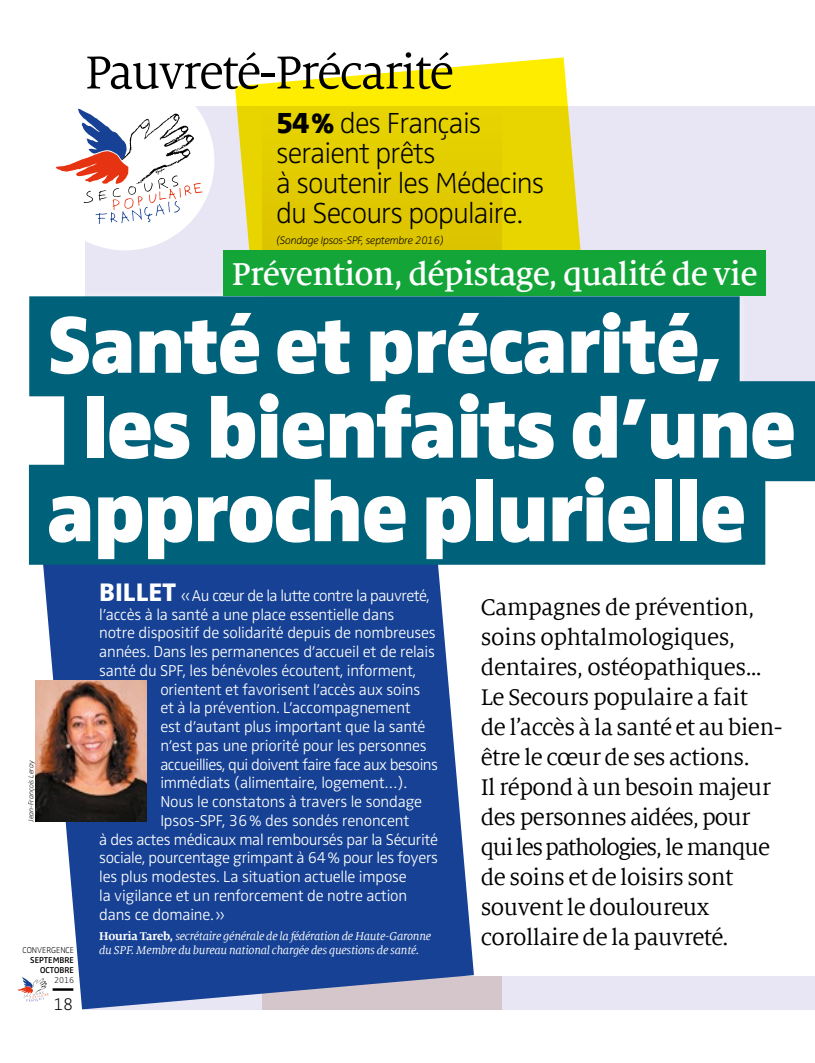
<style>
.page{position:relative;width:815px;height:1063px;background:#fff}
.page>*{position:absolute;margin:0;border:0;box-sizing:border-box;transform-origin:0 0}
.t1{font:900 87.5px/83.5px "Zwo OT";letter-spacing:-.02em;color:#fff;text-align:center}
.t2{font:900 82.5px "Zwo OT";letter-spacing:-.015em;color:#fff}
.t3{font:51.25px "Milo Serif Offc";letter-spacing:-.035em;color:#000}
.t4{font:500 35px "Milo Serif Offc";letter-spacing:-.02em;color:#fff}
.t5{font:300 expanded 30px/30px "Zwo OT";letter-spacing:-.03em;color:#000}
.t6{font:25px/30px "Milo Serif Offc";letter-spacing:-.02em;color:#000}
.t7{font:300 expanded 17.5px "Zwo OT";color:#000}
.t8{font:300 16.25px/18.8px "Zwo OT";letter-spacing:-.01em;color:#fff}
.t9{font:300 16.25px "Zwo OT";letter-spacing:-.035em;color:#fff}
.t10{font:italic 12.5px/13.8px "Milo Serif Offc";letter-spacing:-.02em;color:#fff}
.t11{font:italic 300 expanded 11.25px "Zwo OT";letter-spacing:-.03em;color:#000}
.t12{font:600 8.75px/10px "Zwo OT";color:#000;text-align:right}
.t13{font:300 expanded 8.75px "Zwo OT";color:#000}
.t14{font:italic 300 expanded 7.5px "Zwo OT";color:#000}
.s1{font-weight:800;font-stretch:normal}
.s2{font-weight:800;font-size:26.25px}
.s3{font-weight:700;font-style:normal}
</style>
<div class="page">
<div style="left:85px;top:106px;width:730px;height:904px;background:#e8e6f4"></div>
<div style="left:425px;top:480px;width:390px;height:495px;background:#fff"></div>
<svg style="left:43px;top:565px;width:431px;height:444px;background:#2f549e"></svg>
<svg style="left:235px;top:57px;width:346px;height:193px;background:#ead81d"></svg>
<img style="left:35px;top:680px;width:111px;height:142px">
<div style="left:36px;top:72px;width:178px;height:178px;background:#fff;border-radius:50%"></div>
<svg style="left:56px;top:109px;width:146px;height:115px"></svg>
<div style="left:21px;top:288px;width:727px;height:116px;background:#fff;opacity:.75"></div>
<div style="left:29px;top:296px;width:711px;height:100px;background:#00617b"></div>
<div style="left:64px;top:381px;width:751px;height:100px;background:#00617b"></div>
<div style="left:29px;top:465px;width:736px;height:100px;background:#00617b"></div>
<div style="left:224px;top:250px;width:542px;height:46px;background:#13a538"></div>
<hr style="left:53px;top:988px;width:20px;height:3px;background:#000">
<svg style="left:17px;top:977px;width:32px;height:25px"></svg>
<h3 class="t3" style="left:85px;top:46px;width:370px">Pauvreté-Précarité</h3>
<h3 class="t5" style="left:276px;top:109px;width:270px"><span class="s1">54%</span> des Français seraient prêts<br>à soutenir les Médecins du Secours populaire.</h3>
<p class="t11" style="left:276px;top:234px;width:170px">(Sondage Ipsos-SPF, septembre 2016)</p>
<h3 class="t4" style="left:232px;top:256px;width:527px">Prévention, dépistage, qualité de vie</h3>
<h2 class="t2" style="left:48px;top:296px;width:676px">Santé et précarité,</h2>
<h1 class="t1" style="left:47px;top:388px;width:751px">les bienfaits d’une approche plurielle</h1>
<p class="t14" style="left:27px;top:822px;width:63px;rotate:-90deg">Jean-François Leray</p>
<p class="t13" style="left:23px;top:945px;width:53px">convergence</p>
<p class="t12" style="left:30px;top:955px;width:45px">SEPTEMBRE<br>OCTOBRE</p>
<p class="t13" style="left:54px;top:975px;width:21px">2016</p>
<p class="t7" style="left:54px;top:994px;width:21px">18</p>
<p class="t8" style="left:99px;top:586px;width:338px"><span class="s2">bi llet</span> «Au cœur de la lutte contre la pauvreté, l’accès à la santé a une place essentielle dans<br>notre dispositif de solidarité depuis de nombreuses années. Dans les permanences d’accueil et de relais santé du SPF, les bénévoles écoutent, informent,</p>
<p class="t8" style="left:160px;top:680px;width:261px">orientent et favorisent l’accès aux soins</p>
<p class="t8" style="left:160px;top:699px;width:252px">et à la prévention. L’accompagnement</p>
<p class="t8" style="left:160px;top:718px;width:267px">est d’autant plus important que la santé</p>
<p class="t8" style="left:160px;top:736px;width:268px">n’est pas une priorité pour les personnes</p>
<p class="t9" style="left:160px;top:755px;width:279px">accueillies, qui doivent faire face aux besoins</p>
<p class="t8" style="left:160px;top:774px;width:248px">immédiats (alimentaire, logement…).</p>
<p class="t8" style="left:160px;top:793px;width:263px">Nous le constatons à travers le sondage</p>
<p class="t8" style="left:160px;top:811px;width:250px">Ipsos-SPF, 36% des sondés renoncent</p>
<p class="t8" style="left:99px;top:830px;width:340px">à des actes médicaux mal remboursés par la Sécurité</p>
<p class="t8" style="left:99px;top:849px;width:340px">sociale, pourcentage grimpant à 64% pour les foyers</p>
<p class="t8" style="left:99px;top:868px;width:309px">les plus modestes. La situation actuelle impose</p>
<p class="t8" style="left:99px;top:886px;width:310px">la vigilance et un renforcement de notre action</p>
<p class="t8" style="left:99px;top:905px;width:127px">dans ce domaine.»</p>
<p class="t10" style="left:99px;top:930px;width:334px"><span class="s3">Houria Tareb,</span> secrétaire générale de la fédération de Haute-Garonne du SPF. Membre du bureau national chargée des questions de santé.</p>
<p class="t6" style="left:481px;top:593px;width:303px">Campagnes de prévention, soins ophtalmologiques, dentaires, ostéopathiques…<br>Le Secours populaire a fait<br>de l’accès à la santé et au bien&shy;être le cœur de ses actions.<br>Il répond à un besoin majeur des personnes aidées, pour qui les pathologies, le manque de soins et de loisirs sont souvent le douloureux corollaire de la pauvreté.</p>
</div>
